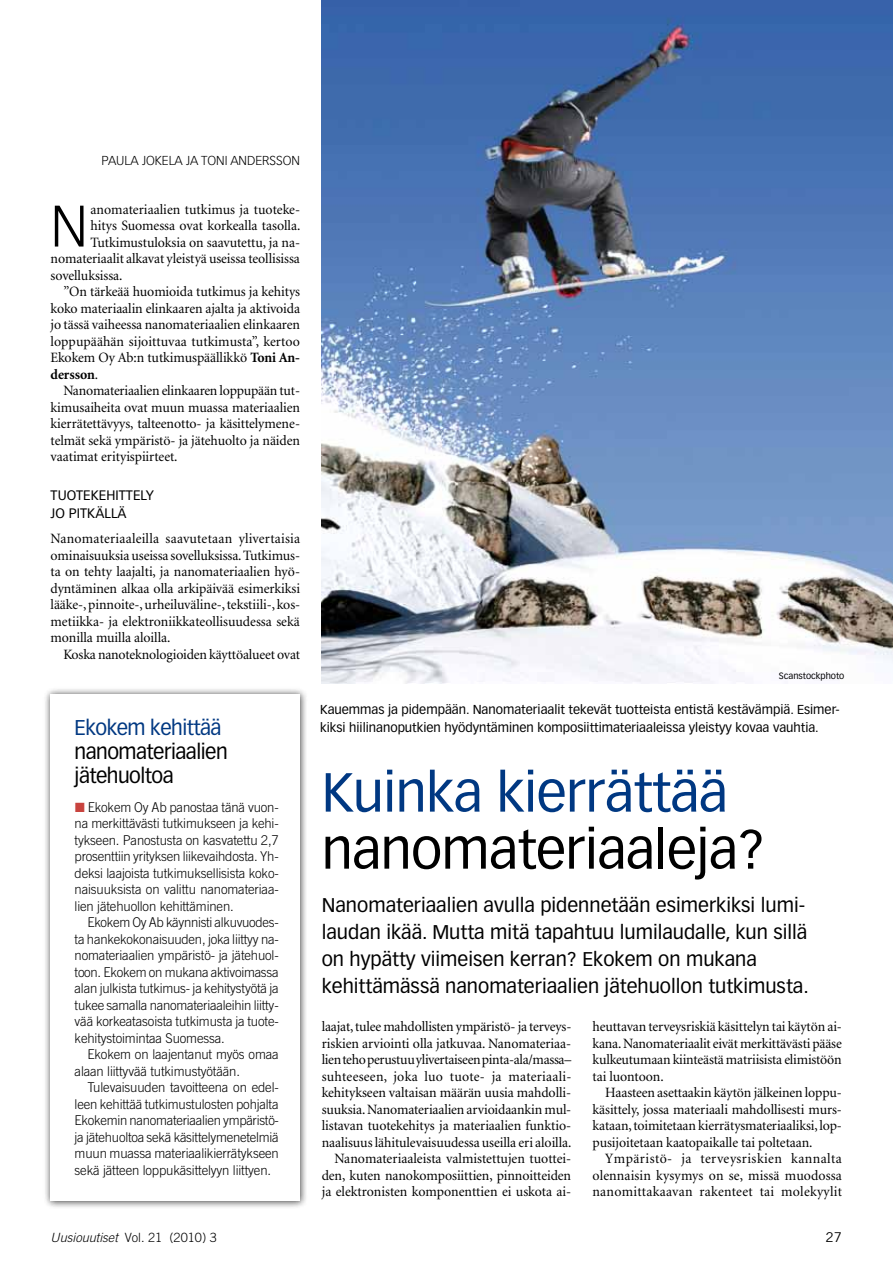
<style>
.page{position:relative;width:893px;height:1263px;background:#fff}
.page>*{position:absolute;margin:0;border:0;box-sizing:border-box;transform-origin:0 0}
.t1{font:300 57.45px "Vectora LH";color:#000}
.t2{font:54px "Vectora LH";letter-spacing:-.01em;color:#000}
.t3{font:54px "Vectora LH";letter-spacing:-.01em;color:#003882}
.t4{font:21px/24px "Vectora LH";letter-spacing:-.025em;color:#000}
.t5{font:21px "Vectora LH";letter-spacing:-.025em;color:#003882}
.t6{font:19.5px/27px "Vectora LH";color:#000}
.t7{font:14.25px/16.5px "Minion";letter-spacing:-.005em;color:#000;text-align:justify}
.t8{font:700 14.25px "Minion";letter-spacing:-.005em;color:#000}
.t9{font:300 13.5px/16.5px "Trade Gothic";letter-spacing:-.01em;color:#000;text-align:justify}
.t10{font:13.5px/18px "Vectora LH";letter-spacing:.08em;color:#000}
.t11{font:13.5px "Trade Gothic";color:#000}
.t12{font:12.75px/18px "Vectora LH";color:#000}
.t13{font:300 12.75px "Vectora LH";color:#000}
.t14{font:300 12.75px "Trade Gothic";color:#000}
.t15{font:9px "Vectora LH";color:#000}
.s1{font-weight:700}
.s2{font-weight:400}
.s3{font-family:"European Pi Three";font-weight:400;color:#c8433e}
.s4{font-style:italic}
</style>
<div class="page">
<div style="left:43px;top:687px;width:265px;height:522px;background:#000;opacity:.75"></div>
<div style="left:51px;top:694px;width:249px;height:507px;background:#fff"></div>
<img style="left:322px;top:0;width:571px;height:684px">
<p class="t13" style="left:101px;top:153px;width:200px">PAULA JOKELA JA TONI ANDERSSON</p>
<h1 class="t1" style="left:51px;top:193px;width:30px">N</h1>
<p class="t7" style="left:91px;top:201px;width:211px">anomateriaalien tutkimus ja tuoteke-</p>
<p class="t7" style="left:91px;top:218px;width:211px">hitys Suomessa ovat korkealla tasolla.</p>
<p class="t7" style="left:91px;top:234px;width:211px">Tutkimustuloksia on saavutettu, ja na-</p>
<p class="t7" style="left:51px;top:251px;width:251px">nomateriaalit alkavat yleistyä useissa teollisissa</p>
<p class="t7" style="left:51px;top:267px;width:73px">sovelluksissa.</p>
<p class="t7" style="left:63px;top:284px;width:238px">”On tärkeää huomioida tutkimus ja kehitys</p>
<p class="t7" style="left:51px;top:300px;width:251px">koko materiaalin elinkaaren ajalta ja aktivoida</p>
<p class="t7" style="left:51px;top:317px;width:251px">jo tässä vaiheessa nanomateriaalien elinkaaren</p>
<p class="t7" style="left:51px;top:333px;width:251px">loppupäähän sijoittuvaa tutkimusta”, kertoo</p>
<p class="t7" style="left:51px;top:350px;width:251px">Ekokem Oy Ab:n tutkimuspäällikkö <span class="s1">Toni An-</span></p>
<p class="t8" style="left:51px;top:367px;width:49px">dersson<span class="s2">.</span></p>
<p class="t7" style="left:63px;top:383px;width:238px">Nanomateriaalien elinkaaren loppupään tut-</p>
<p class="t7" style="left:51px;top:399px;width:251px">kimusaiheita ovat muun muassa materiaalien</p>
<p class="t7" style="left:51px;top:416px;width:251px">kierrätettävyys, talteenotto- ja käsittelymene-</p>
<p class="t7" style="left:51px;top:432px;width:251px">telmät sekä ympäristö- ja jätehuolto ja näiden</p>
<p class="t7" style="left:51px;top:449px;width:129px">vaatimat erityispiirteet.</p>
<p class="t10" style="left:51px;top:487px;width:105px">Tuotekehittely jo pitkällä</p>
<p class="t7" style="left:51px;top:531px;width:251px">Nanomateriaaleilla saavutetaan ylivertaisia ominaisuuksia useissa sovelluksissa. Tutkimus&shy;ta on tehty laajalti, ja nanomateriaalien hyö&shy;dyntäminen alkaa olla arkipäivää esimerkiksi lääke-, pinnoite-, urheiluväline-, tekstiili-, kos&shy;metiikka- ja elektroniikkateollisuudessa sekä monilla muilla aloilla.</p>
<p class="t7" style="left:63px;top:647px;width:238px">Koska nanoteknologioiden käyttöalueet ovat</p>
<h3 class="t5" style="left:75px;top:715px;width:148px">Ekokem kehittää</h3>
<h3 class="t4" style="left:75px;top:740px;width:155px">nanomateriaalien jätehuoltoa</h3>
<p class="t9" style="left:75px;top:798px;width:206px"><span class="s3">l</span> Ekokem Oy Ab panostaa tänä vuon&shy;na merkittävästi tutkimukseen ja kehi&shy;tykseen. Panostusta on kasvatettu 2,7 prosenttiin yrityksen liikevaihdosta. Yh&shy;deksi laajoista tutkimuksellisista koko&shy;naisuuksista on valittu nanomateriaa&shy;lien jätehuollon kehittäminen.</p>
<p class="t9" style="left:75px;top:914px;width:206px;text-indent:13px">Ekokem Oy Ab käynnisti alkuvuodes&shy;ta hankekokonaisuuden, joka liittyy na&shy;nomateriaalien ympäristö- ja jätehuol&shy;toon. Ekokem on mukana aktivoimassa alan julkista tutkimus- ja kehitystyötä ja tukee samalla nanomateriaaleihin liitty&shy;vää korkeatasoista tutkimusta ja tuote&shy;kehitystoimintaa Suomessa.</p>
<p class="t9" style="left:75px;top:1046px;width:206px;text-indent:13px">Ekokem on laajentanut myös omaa alaan liittyvää tutkimustyötään.</p>
<p class="t9" style="left:75px;top:1079px;width:206px;text-indent:13px">Tulevaisuuden tavoitteena on edel&shy;leen kehittää tutkimustulosten pohjalta Ekokemin nanomateriaalien ympäristö&shy;ja jätehuoltoa sekä käsittelymenetelmiä muun muassa materiaalikierrätykseen sekä jätteen loppukäsittelyyn liittyen.</p>
<p class="t15" style="left:779px;top:670px;width:67px">Scanstockphoto</p>
<p class="t12" style="left:320px;top:701px;width:521px">Kauemmas ja pidempään. Nanomateriaalit tekevät tuotteista entistä kestävämpiä. Esimer&shy;kiksi hiilinanoputkien hyödyntäminen komposiittimateriaaleissa yleistyy kovaa vauhtia.</p>
<h2 class="t3" style="left:322px;top:761px;width:408px">Kuinka kierrättää</h2>
<h2 class="t2" style="left:322px;top:818px;width:445px">nanomateriaaleja?</h2>
<h3 class="t6" style="left:322px;top:892px;width:488px">Nanomateriaalien avulla pidennetään esimerkiksi lumi&shy;laudan ikää. Mutta mitä tapahtuu lumilaudalle, kun sillä on hypätty viimeisen kerran? Ekokem on mukana kehittämässä nanomateriaalien jätehuollon tutkimusta.</h3>
<p class="t7" style="left:322px;top:1019px;width:251px;text-align:right">laajat, tulee mahdollisten ympäristö- ja terveys&shy;riskien arviointi olla jatkuvaa. Nanomateriaa&shy;lien teho perustuu ylivertaiseen pinta-ala/massa– suhteeseen, joka luo tuote- ja materiaali&shy;kehitykseen valtaisan määrän uusia mahdolli&shy;suuksia. Nanomateriaalien arvioidaankin mul&shy;listavan tuotekehitys ja materiaalien funktio&shy;naalisuus lähitulevaisuudessa useilla eri aloilla.<br>Nanomateriaaleista valmistettujen tuottei&shy;den, kuten nanokomposiittien, pinnoitteiden ja elektronisten komponenttien ei uskota ai-</p>
<p class="t7" style="left:592px;top:1019px;width:251px">heuttavan terveysriskiä käsittelyn tai käytön ai&shy;kana. Nanomateriaalit eivät merkittävästi pääse kulkeutumaan kiinteästä matriisista elimistöön tai luontoon.</p>
<p class="t7" style="left:592px;top:1085px;width:251px;text-indent:13px">Haasteen asettaakin käytön jälkeinen loppu&shy;käsittely, jossa materiaali mahdollisesti murs&shy;kataan, toimitetaan kierrätysmateriaaliksi, lop&shy;pusijoitetaan kaatopaikalle tai poltetaan.</p>
<p class="t7" style="left:592px;top:1151px;width:251px;text-indent:13px">Ympäristö- ja terveysriskien kannalta olennaisin kysymys on se, missä muodossa nanomittakaavan rakenteet tai molekyylit</p>
<p class="t14" style="left:51px;top:1229px;width:168px"><span class="s4">Uusiouutiset</span> Vol. 21 (2010) 3</p>
<p class="t11" style="left:826px;top:1228px;width:18px">27</p>
</div>
